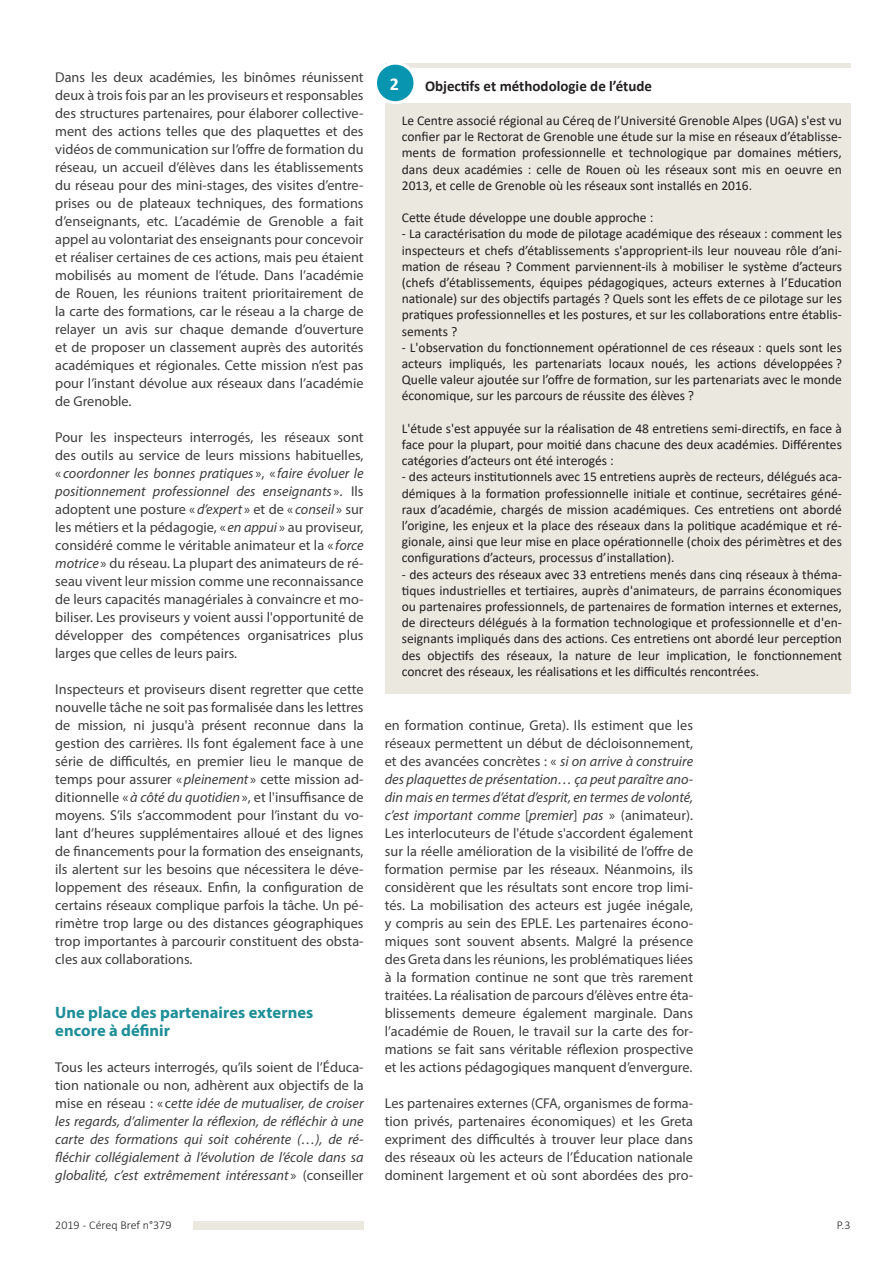
<style>
.page{position:relative;width:893px;height:1263px;background:#fff}
.page>*{position:absolute;margin:0;border:0;box-sizing:border-box;transform-origin:0 0}
.TEXTEENCADRE{font:700 18px "Calibri";color:#fff}
.INTERTITRES{font:700 16.5px/18px "Myriad Pro";color:#1d8e98}
.ENSAVOIRPLUS_TITRE{font:700 15px "Calibri";color:#231f20}
.TEXTE{font:14.25px/18px "Myriad Pro";color:#3e3e3f;text-align:justify}
.TEXTE-2{font:italic 14.25px/18px "Myriad Pro";color:#3e3e3f;text-align:justify}
.TEXTEENCADRE-2{font:13.5px/16.2px "Calibri";color:#231f20;text-align:justify}
.t1{font:300 12px "Calibri";color:#231f20}
.s1{font-style:italic}
.s2{font-style:normal}
</style>
<div class="page">
<div style="left:385px;top:64px;width:465px;height:630px;background:#ebe8e0"></div>
<div style="left:193px;top:1221px;width:171px;height:8px;background:#ebe8e0"></div>
<div style="left:385px;top:68px;width:485px;height:34px;background:#fff"></div>
<div style="left:375px;top:63px;width:40px;height:40px;background:#0895b0;border-radius:50%"></div>
<div style="left:374px;top:62px;width:42px;height:42px;border:3px solid #fff;border-radius:50%"></div>
<p class="TEXTE" style="left:55px;top:68px;width:310px">Dans les deux académies, les binômes réunissent deux à trois fois par an les proviseurs et responsables des structures partenaires, pour élaborer collective&shy;ment des actions telles que des plaquettes et des vidéos de communication sur l’offre de formation du réseau, un accueil d’élèves dans les établissements du réseau pour des mini-stages, des visites d’entre&shy;prises ou de plateaux techniques, des formations d’enseignants, etc. L’académie de Grenoble a fait appel au volontariat des enseignants pour concevoir et réaliser certaines de ces actions, mais peu étaient mobilisés au moment de l’étude. Dans l’académie de Rouen, les réunions traitent prioritairement de la carte des formations, car le réseau a la charge de relayer un avis sur chaque demande d’ouverture et de proposer un classement auprès des autorités académiques et régionales. Cette mission n’est pas pour l’instant dévolue aux réseaux dans l’académie de Grenoble.</p>
<p class="TEXTE" style="left:55px;top:428px;width:310px">Pour les inspecteurs interrogés, les réseaux sont des outils au service de leurs missions habituelles, « <span class="s1">coordonner les bonnes pratiques</span> », « <span class="s1">faire évoluer le positionnement professionnel des enseignants</span> ». Ils adoptent une posture «<span class="s1">d’expert</span> » et de « <span class="s1">conseil</span> » sur les métiers et la pédagogie, « <span class="s1">en appui</span> » au proviseur, considéré comme le véritable animateur et la « <span class="s1">force motrice</span> » du réseau. La plupart des animateurs de ré&shy;seau vivent leur mission comme une reconnaissance de leurs capacités managériales à convaincre et mo&shy;biliser. Les proviseurs y voient aussi l'opportunité de développer des compétences organisatrices plus larges que celles de leurs pairs.</p>
<p class="TEXTE" style="left:55px;top:680px;width:310px">Inspecteurs et proviseurs disent regretter que cette nouvelle tâche ne soit pas formalisée dans les lettres de mission, ni jusqu'à présent reconnue dans la gestion des carrières. Ils font également face à une série de difficultés, en premier lieu le manque de temps pour assurer «<span class="s1">pleinement</span> » cette mission ad&shy;ditionnelle «<span class="s1">à côté du quotidien</span>», et l'insuffisance de moyens. S’ils s’accommodent pour l’instant du vo&shy;lant d’heures supplémentaires alloué et des lignes de financements pour la formation des enseignants, ils alertent sur les besoins que nécessitera le déve&shy;loppement des réseaux. Enfin, la configuration de certains réseaux complique parfois la tâche. Un pé&shy;rimètre trop large ou des distances géographiques trop importantes à parcourir constituent des obsta&shy;cles aux collaborations.</p>
<p class="INTERTITRES" style="left:55px;top:1003px;width:260px">Une place des partenaires externes encore à définir</p>
<p class="TEXTE-2" style="left:55px;top:1058px;width:310px"><span class="s2">Tous les acteurs interrogés, qu’ils soient de l’Éduca&shy;tion nationale ou non, adhèrent aux objectifs de la mise en réseau : « c</span>ette idée de mutualiser, de croiser les regards, d’alimenter la réflexion, de réfléchir à une carte des formations qui soit cohérente (…), de ré&shy;fléchir collégialement à l’évolution de l’école dans sa globalité, c’est extrêmement intéressant <span class="s2">» (conseiller</span></p>
<p class="TEXTEENCADRE" style="left:390px;top:71px;width:11px">2</p>
<p class="ENSAVOIRPLUS_TITRE" style="left:425px;top:75px;width:229px">Objectifs et méthodologie de l’étude</p>
<p class="TEXTEENCADRE-2" style="left:402px;top:112px;width:442px">Le Centre associé régional au Céreq de l’Université Grenoble Alpes (UGA) s'est vu confier par le Rectorat de Grenoble une étude sur la mise en réseaux d’établisse&shy;ments de formation professionnelle et technologique par domaines métiers, dans deux académies : celle de Rouen où les réseaux sont mis en oeuvre en 2013, et celle de Grenoble où les réseaux sont installés en 2016.</p>
<p class="TEXTEENCADRE-2" style="left:402px;top:209px;width:253px">Cette étude développe une double approche :</p>
<p class="TEXTEENCADRE-2" style="left:402px;top:225px;width:442px">- La caractérisation du mode de pilotage académique des réseaux : comment les inspecteurs et chefs d’établissements s'approprient-ils leur nouveau rôle d’ani&shy;mation de réseau ? Comment parviennent-ils à mobiliser le système d’acteurs (chefs d’établissements, équipes pédagogiques, acteurs externes à l’Education nationale) sur des objectifs partagés ? Quels sont les effets de ce pilotage sur les pratiques professionnelles et les postures, et sur les collaborations entre établis&shy;sements ?</p>
<p class="TEXTEENCADRE-2" style="left:402px;top:339px;width:442px">- L'observation du fonctionnement opérationnel de ces réseaux : quels sont les acteurs impliqués, les partenariats locaux noués, les actions développées ?<br>Quelle valeur ajoutée sur l’offre de formation, sur les partenariats avec le monde économique, sur les parcours de réussite des élèves ?</p>
<p class="TEXTEENCADRE-2" style="left:402px;top:420px;width:442px">L'étude s'est appuyée sur la réalisation de 48 entretiens semi-directifs, en face à face pour la plupart, pour moitié dans chacune des deux académies. Différentes catégories d’acteurs ont été interogés :</p>
<p class="TEXTEENCADRE-2" style="left:402px;top:468px;width:442px">- des acteurs institutionnels avec 15 entretiens auprès de recteurs, délégués aca&shy;démiques à la formation professionnelle initiale et continue, secrétaires géné&shy;raux d’académie, chargés de mission académiques. Ces entretiens ont abordé l’origine, les enjeux et la place des réseaux dans la politique académique et ré&shy;gionale, ainsi que leur mise en place opérationnelle (choix des périmètres et des configurations d’acteurs, processus d’installation).</p>
<p class="TEXTEENCADRE-2" style="left:402px;top:566px;width:442px">- des acteurs des réseaux avec 33 entretiens menés dans cinq réseaux à théma&shy;tiques industrielles et tertiaires, auprès d'animateurs, de parrains économiques ou partenaires professionnels, de partenaires de formation internes et externes, de directeurs délégués à la formation technologique et professionnelle et d'en&shy;seignants impliqués dans des actions. Ces entretiens ont abordé leur perception des objectifs des réseaux, la nature de leur implication, le fonctionnement concret des réseaux, les réalisations et les difficultés rencontrées.</p>
<p class="TEXTE" style="left:385px;top:716px;width:310px">en formation continue, Greta). Ils estiment que les réseaux permettent un début de décloisonnement, et des avancées concrètes : « <span class="s1">si on arrive à construire des plaquettes de présentation… ça peut paraître ano&shy;din mais en termes d’état d’esprit, en termes de volonté, c’est important comme</span> [<span class="s1">premier</span>] <span class="s1">pas</span> » (animateur).<br>Les interlocuteurs de l'étude s'accordent également sur la réelle amélioration de la visibilité de l’offre de formation permise par les réseaux. Néanmoins, ils considèrent que les résultats sont encore trop limi&shy;tés. La mobilisation des acteurs est jugée inégale, y compris au sein des EPLE. Les partenaires écono&shy;miques sont souvent absents. Malgré la présence des Greta dans les réunions, les problématiques liées à la formation continue ne sont que très rarement traitées. La réalisation de parcours d’élèves entre éta&shy;blissements demeure également marginale. Dans l’académie de Rouen, le travail sur la carte des for&shy;mations se fait sans véritable réflexion prospective et les actions pédagogiques manquent d’envergure.</p>
<p class="TEXTE" style="left:385px;top:1094px;width:310px">Les partenaires externes (CFA, organismes de forma&shy;tion privés, partenaires économiques) et les Greta expriment des difficultés à trouver leur place dans des réseaux où les acteurs de l’Éducation nationale dominent largement et où sont abordées des pro-</p>
<p class="t1" style="left:55px;top:1217px;width:118px">2019 - Céreq Bref n°379</p>
<p class="t1" style="left:837px;top:1217px;width:15px">P.3</p>
</div>
